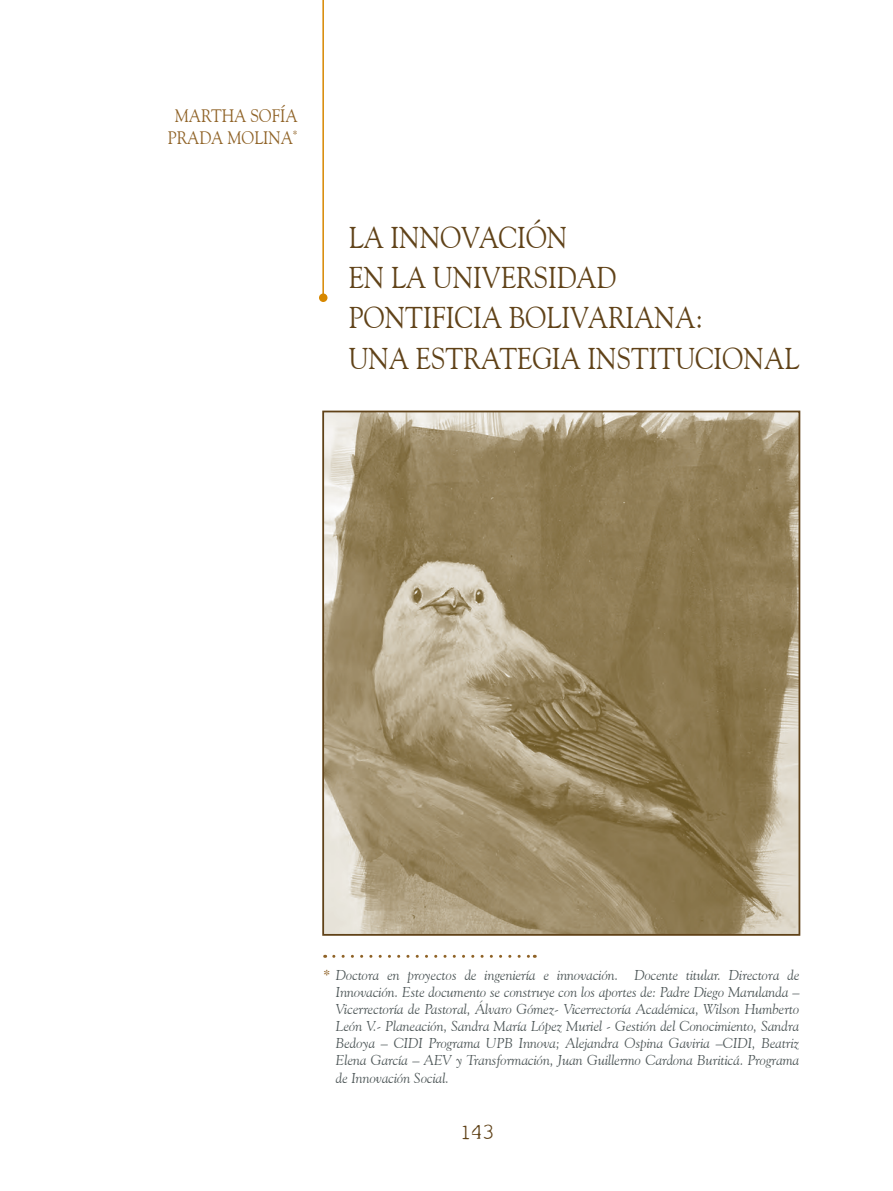
<style>
.page{position:relative;width:893px;height:1191px;background:#fff}
.page>*{position:absolute;margin:0;border:0;box-sizing:border-box;transform-origin:0 0}
._02a_Titulo_Articulo{font:30px "Goudy Old Style BT";color:#604218;scale:.9 1}
.t1{font:21px "My type of font";color:#604218}
._04a_Autor_Articulo{font:18px "Goudy Old Style BT";color:#8f6226;scale:.9 1}
._09_Pie_de_Pagina{font:italic 14.25px/17.1px "Goudy Old Style BT";color:#4e5758;text-align:justify}
.s1{color:#8f6226}
</style>
<div class="page">
<hr style="left:322px;top:0;width:2px;height:297px;background:#d78800">
<div style="left:319px;top:293px;width:8px;height:9px;background:#d78800;border-radius:50%"></div>
<svg style="left:334px;top:954px;width:201px;height:3px"></svg>
<img style="left:325px;top:413px;width:472px;height:519px">
<div style="left:322px;top:410px;width:478px;height:525px;border:2px solid #604218"></div>
<p class="_04a_Autor_Articulo" style="left:175px;top:105px;width:138px">MARTHA SOFÍA</p>
<p class="_04a_Autor_Articulo" style="left:168px;top:126px;width:146px">PRADA MOLINA<sup>*</sup></p>
<p class="_02a_Titulo_Articulo" style="left:349px;top:219px;width:245px">LA INNOVACIÓN</p>
<p class="_02a_Titulo_Articulo" style="left:349px;top:259px;width:299px">EN LA UNIVERSIDAD</p>
<p class="_02a_Titulo_Articulo" style="left:349px;top:299px;width:395px">PONTIFICIA BOLIVARIANA:</p>
<p class="_02a_Titulo_Articulo" style="left:349px;top:340px;width:502px">UNA ESTRATEGIA INSTITUCIONAL</p>
<p class="_09_Pie_de_Pagina" style="left:336px;top:966px;width:465px;text-indent:-13px"><span class="s1">*</span> Doctora en proyectos de ingeniería e innovación. Docente titular. Directora de Innovación. Este documento se construye con los aportes de: Padre Diego Marulanda – Vicerrectoría de Pastoral, Álvaro Gómez- Vicerrectoría Académica, Wilson Humberto León V.- Planeación, Sandra María López Muriel - Gestión del Conocimiento, Sandra Bedoya – CIDI Programa UPB Innova; Alejandra Ospina Gaviria –CIDI, Beatriz Elena García – AEV y Transformación, Juan Guillermo Cardona Buriticá. Programa de Innovación Social.</p>
<p class="t1" style="left:461px;top:1119px;width:34px">143</p>
</div>
